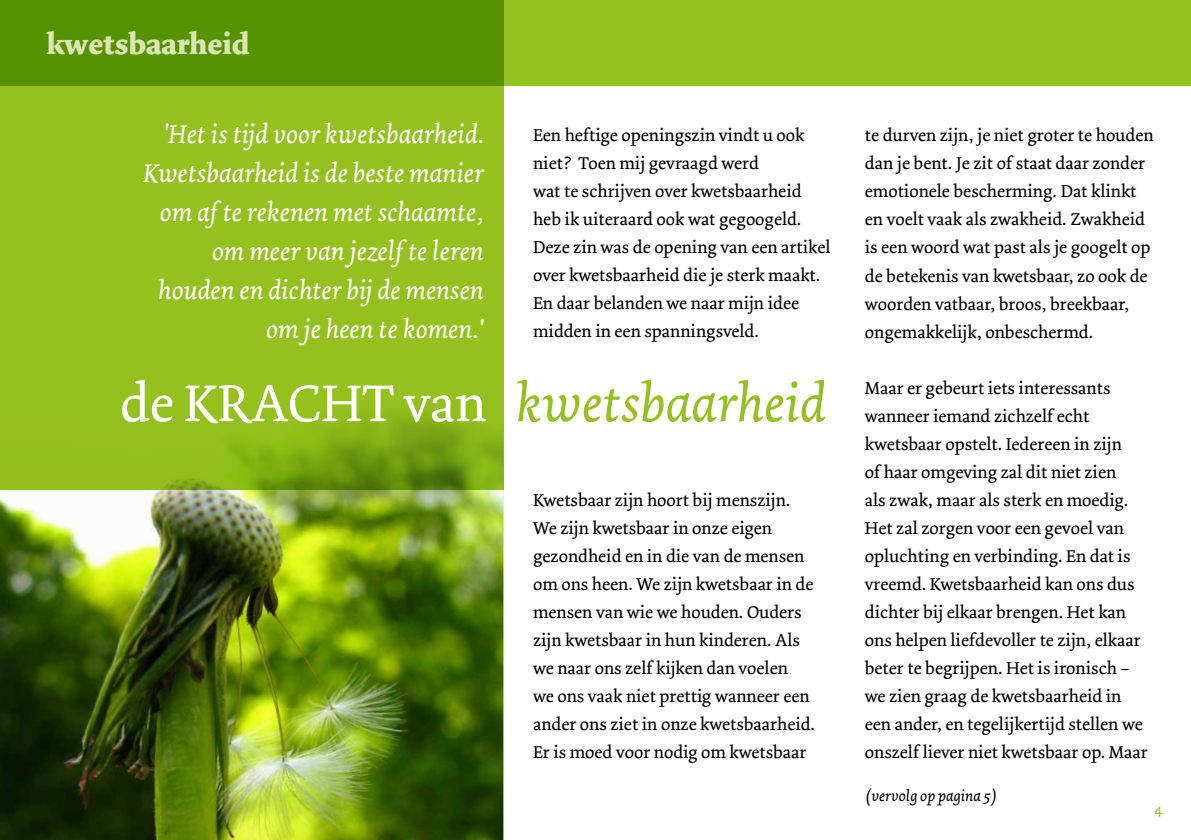
<style>
.page{position:relative;width:1191px;height:840px;background:#fff}
.page>*{position:absolute;margin:0;border:0;box-sizing:border-box;transform-origin:0 0}
.t1{font:italic 54.6px "Dolly";color:#95c11f}
.t2{font:700 30px "Dolly";color:#d9e6b1}
.t3{font:italic 27px/39px "Dolly";color:#fff;text-align:right}
.t4{font:18px/28px "Dolly";color:#000}
.t5{font:italic 16px "Dolly";color:#000}
.t6{font:16px "Dolly";color:#95c11f}
.s1{font-style:normal;color:#fff}
</style>
<div class="page">
<img style="left:0;top:489px;width:503px;height:350px">
<div style="left:0;top:0;width:503px;height:489px;background:#95c11f"></div>
<svg style="left:0;top:0;width:1191px;height:85px;background:#7aad13"></svg>
<h2 class="t2" style="left:46px;top:26px;width:205px">kwetsbaarheid</h2>
<h3 class="t3" style="left:143px;top:115px;width:342px">'Het is tijd voor kwetsbaarheid.<br>Kwetsbaarheid is de beste manier om af te rekenen met schaamte, om meer van jezelf te leren houden en dichter bij de mensen om je heen te komen.'</h3>
<p class="t4" style="left:533px;top:121px;width:299px">Een heftige openingszin vindt u ook niet? Toen mij gevraagd werd<br>wat te schrijven over kwetsbaarheid heb ik uiteraard ook wat gegoogeld.<br>Deze zin was de opening van een artikel over kwetsbaarheid die je sterk maakt.<br>En daar belanden we naar mijn idee midden in een spanningsveld.</p>
<h1 class="t1" style="left:120px;top:370px;width:707px"><span class="s1">de KRACHT van</span> kwetsbaarheid</h1>
<p class="t4" style="left:533px;top:486px;width:284px">Kwetsbaar zijn hoort bij menszijn.<br>We zijn kwetsbaar in onze eigen gezondheid en in die van de mensen om ons heen. We zijn kwetsbaar in de mensen van wie we houden. Ouders zijn kwetsbaar in hun kinderen. Als we naar ons zelf kijken dan voelen<br>we ons vaak niet prettig wanneer een ander ons ziet in onze kwetsbaarheid.<br>Er is moed voor nodig om kwetsbaar</p>
<p class="t4" style="left:865px;top:122px;width:290px">te durven zijn, je niet groter te houden dan je bent. Je zit of staat daar zonder emotionele bescherming. Dat klinkt en voelt vaak als zwakheid. Zwakheid is een woord wat past als je googelt op de betekenis van kwetsbaar, zo ook de woorden vatbaar, broos, breekbaar, ongemakkelijk, onbeschermd.</p>
<p class="t4" style="left:865px;top:374px;width:284px">Maar er gebeurt iets interessants wanneer iemand zichzelf echt kwetsbaar opstelt. Iedereen in zijn<br>of haar omgeving zal dit niet zien<br>als zwak, maar als sterk en moedig.<br>Het zal zorgen voor een gevoel van opluchting en verbinding. En dat is vreemd. Kwetsbaarheid kan ons dus dichter bij elkaar brengen. Het kan ons helpen liefdevoller te zijn, elkaar beter te begrijpen. Het is ironisch – we zien graag de kwetsbaarheid in een ander, en tegelijkertijd stellen we onszelf liever niet kwetsbaar op. Maar</p>
<p class="t5" style="left:866px;top:785px;width:131px">(vervolg op pagina 5)</p>
<p class="t6" style="left:1154px;top:798px;width:10px">4</p>
</div>
